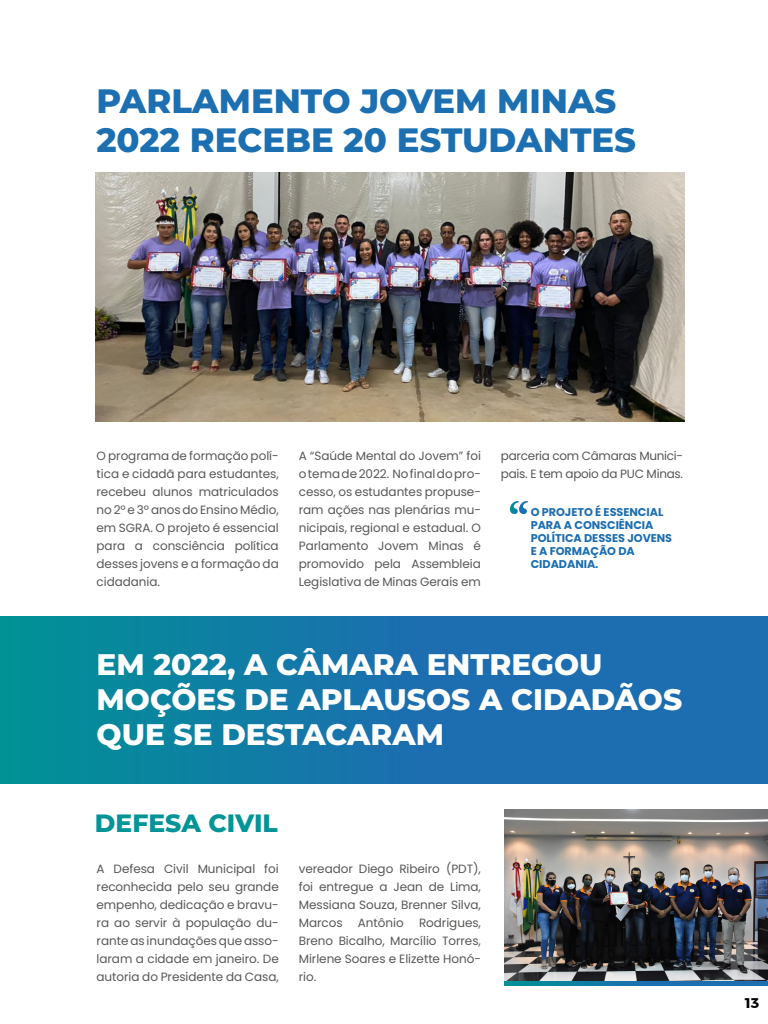
<style>
.page{position:relative;width:768px;height:1024px;background:#fff}
.page>*{position:absolute;margin:0;border:0;box-sizing:border-box;transform-origin:0 0}
.t1{font:800 33.8px/38.3px "Montserrat";color:#1c6fb1}
.t2{font:800 29.7px/35px "Montserrat";color:#fff}
.t3{font:800 25px "Montserrat";color:#029496}
.t4{font:700 14px "Montserrat";color:#000}
.t5{font:12px/18px "Poppins";letter-spacing:-.005em;color:#575756;text-align:justify}
.t6{font:12px/18px "Poppins";letter-spacing:-.025em;color:#575756}
.t7{font:700 11.3px/13.1px "Poppins";letter-spacing:-.005em;color:#1c6eb0}
</style>
<div class="page">
<div style="left:0;top:617px;width:768px;height:166px;background:linear-gradient(to right,#068b9b,#2365b7)"></div>
<img style="left:96px;top:173px;width:588px;height:248px">
<img style="left:504px;top:810px;width:264px;height:171px">
<svg style="left:504px;top:981px;width:264px;height:4px"></svg>
<svg style="left:510px;top:501px;width:18px;height:13px"></svg>
<h1 class="t1" style="left:96px;top:80px;width:541px">PARLAMENTO JOVEM MINAS<br>2022 RECEBE 20 ESTUDANTES</h1>
<p class="t5" style="left:97px;top:447px;width:184px">O programa de formação polí&shy;tica e cidadã para estudantes, recebeu alunos matriculados no 2º e 3º anos do Ensino Médio, em SGRA. O projeto é essencial para a consciência política desses jovens e a formação da cidadania.</p>
<p class="t5" style="left:299px;top:447px;width:184px">A “Saúde Mental do Jovem” foi o tema de 2022. No final do pro&shy;cesso, os estudantes propuse&shy;ram ações nas plenárias mu&shy;nicipais, regional e estadual. O Parlamento Jovem Minas é promovido pela Assembleia Legislativa de Minas Gerais em</p>
<p class="t6" style="left:501px;top:447px;width:184px">parceria com Câmaras Munici&shy;pais. E tem apoio da PUC Minas.</p>
<p class="t7" style="left:531px;top:505px;width:143px">O PROJETO É ESSENCIAL<br>PARA A CONSCIÊNCIA<br>POLÍTICA DESSES JOVENS<br>E A FORMAÇÃO DA<br>CIDADANIA.</p>
<h2 class="t2" style="left:97px;top:646px;width:587px">EM 2022, A CÂMARA ENTREGOU<br>MOÇÕES DE APLAUSOS A CIDADÃOS<br>QUE SE DESTACARAM</h2>
<h3 class="t3" style="left:95px;top:805px;width:184px">DEFESA CIVIL</h3>
<p class="t5" style="left:97px;top:860px;width:184px">A Defesa Civil Municipal foi reconhecida pelo seu grande empenho, dedicação e bravu&shy;ra ao servir à população du&shy;rante as inundações que asso&shy;laram a cidade em janeiro. De autoria do Presidente da Casa,</p>
<p class="t5" style="left:299px;top:860px;width:184px">vereador Diego Ribeiro (PDT), foi entregue a Jean de Lima, Messiana Souza, Brenner Silva, Marcos</p>
<p class="t5" style="left:299px;top:914px;width:184px;text-indent:120px">Rodrigues, Breno Bicalho, Marcílio Torres, Mirlene Soares e Elizette Honó&shy;rio.</p>
<p class="t5" style="left:358px;top:914px;width:47px">Antônio</p>
<p class="t4" style="left:745px;top:992px;width:16px">13</p>
</div>
